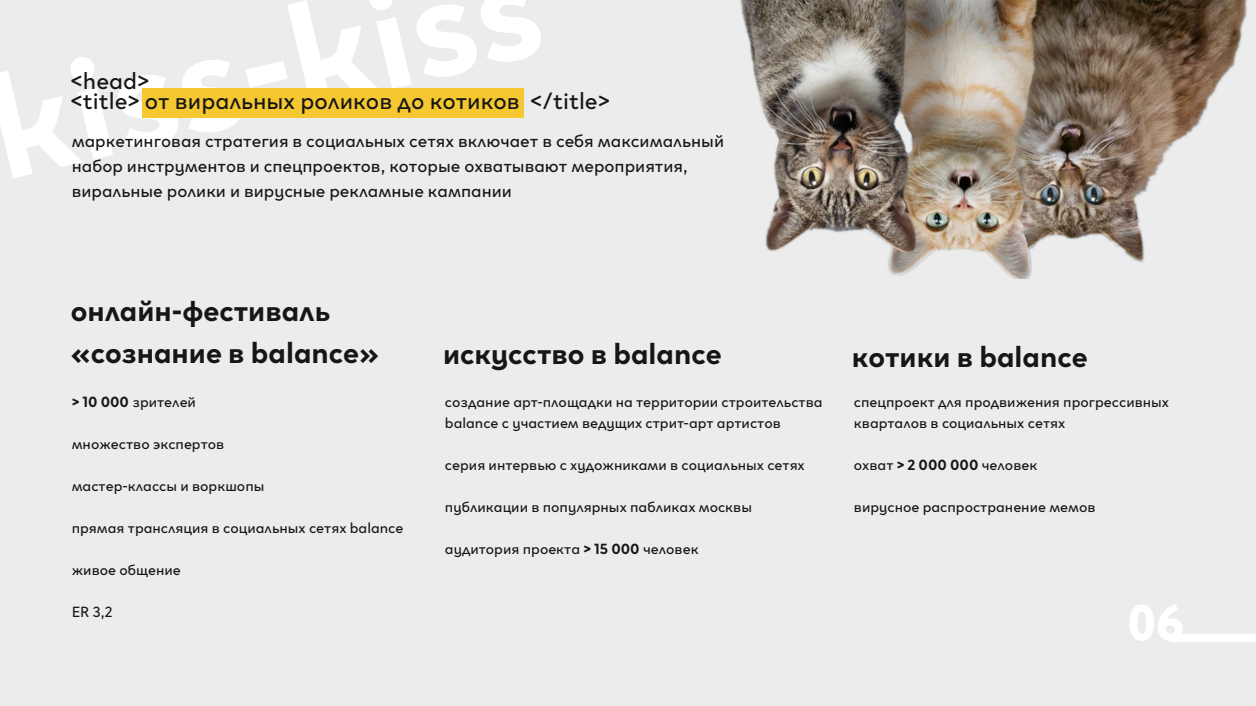
<style>
.page{position:relative;width:1256px;height:706px;background:#fff}
.page>*{position:absolute;margin:0;border:0;box-sizing:border-box;transform-origin:0 0}
.t1{font:700 30px/42px "TRY Clother";color:#151616}
.t2{font:24px/20.1px "TRY Clother";color:#151616}
.t3{font:18px/25.2px "TRY Clother";color:#151616}
.t4{font:15px/21px "TRY Clother";color:#151616}
.s1{font-weight:700}
</style>
<div class="page">
<div style="left:0;top:0;width:1255px;height:706px;background:#ececec"></div>
<div style="left:1170px;top:634px;width:85px;height:7px;background:#fff"></div>
<svg style="left:0;top:0;width:541px;height:178px"></svg>
<div style="left:142px;top:88px;width:382px;height:30px;background:#f5c731"></div>
<img style="left:740px;top:0;width:508px;height:279px">
<h2 class="t2" style="left:71px;top:72px;width:540px">&lt;head&gt;<br>&lt;title&gt; от виральных роликов до котиков &lt;/title&gt;</h2>
<p class="t3" style="left:72px;top:129px;width:653px">маркетинговая стратегия в социальных сетях включает в себя максимальный набор инструментов и спецпроектов, которые охватывают мероприятия, виральные ролики и вирусные рекламные кампании</p>
<h1 class="t1" style="left:71px;top:291px;width:310px">онлайн-фестиваль «cознание в balance»</h1>
<p class="t4" style="left:72px;top:392px;width:126px"><span class="s1">&gt; 10 000</span> зрителей</p>
<p class="t4" style="left:72px;top:434px;width:154px">множество экспертов</p>
<p class="t4" style="left:72px;top:476px;width:194px">мастер-классы и воркшопы</p>
<p class="t4" style="left:72px;top:518px;width:333px">прямая трансляция в социальных сетях balance</p>
<p class="t4" style="left:72px;top:560px;width:110px">живое общение</p>
<p class="t4" style="left:72px;top:602px;width:42px">ER 3,2</p>
<h1 class="t1" style="left:443px;top:334px;width:280px">искусство в balance</h1>
<p class="t4" style="left:445px;top:392px;width:379px">создание арт-площадки на территории строительства balance с участием ведущих стрит-арт артистов</p>
<p class="t4" style="left:445px;top:455px;width:361px">серия интервью с художниками в социальных сетях</p>
<p class="t4" style="left:445px;top:497px;width:308px">публикации в популярных пабликах москвы</p>
<p class="t4" style="left:445px;top:539px;width:255px">аудитория проекта <span class="s1">&gt; 15 000</span> человек</p>
<h1 class="t1" style="left:851px;top:337px;width:237px">котики в balance</h1>
<p class="t4" style="left:853px;top:392px;width:317px">спецпроект для продвижения прогрессивных кварталов в социальных сетях</p>
<p class="t4" style="left:853px;top:455px;width:185px">охват <span class="s1">&gt; 2 000 000</span> человек</p>
<p class="t4" style="left:853px;top:497px;width:243px">вирусное распространение мемов</p>
</div>
